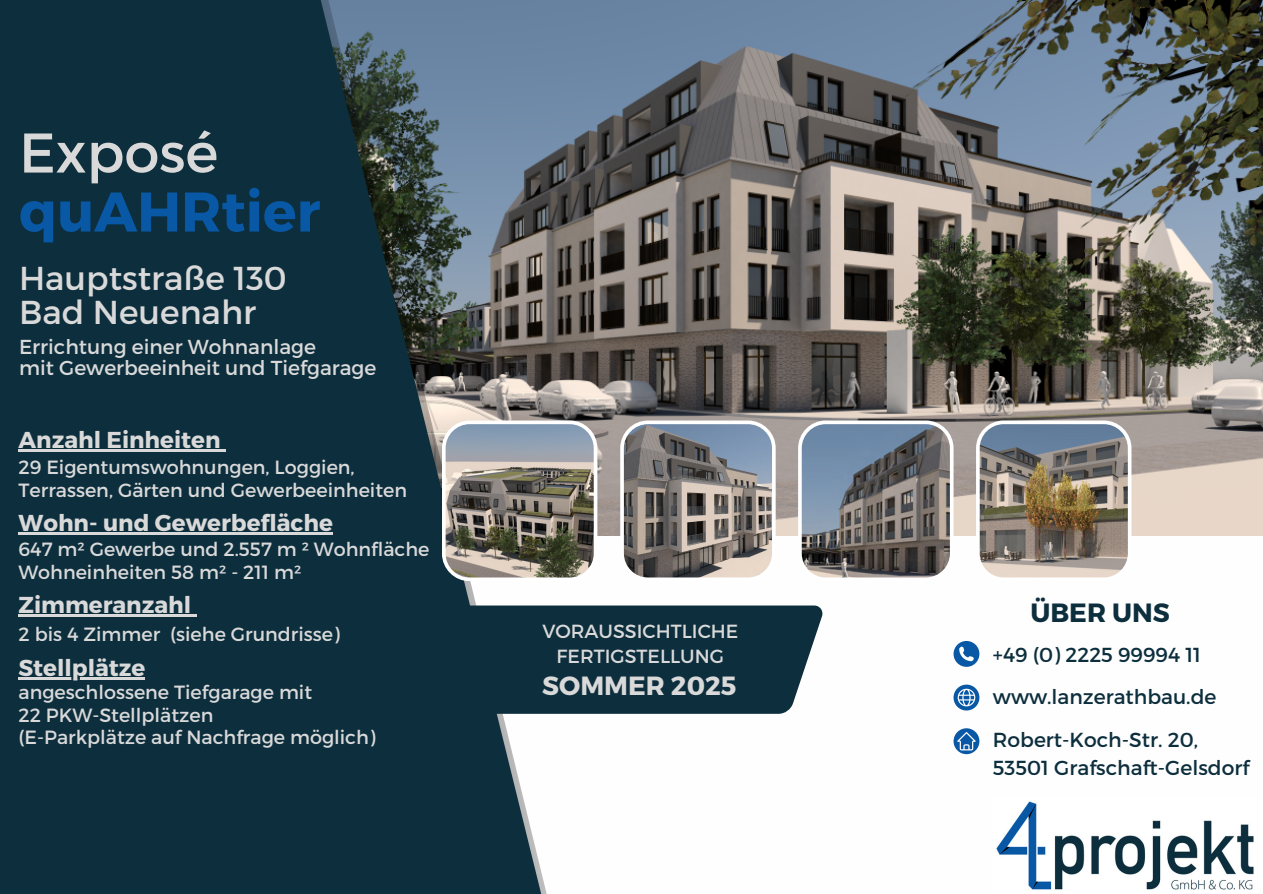
<style>
.page{position:relative;width:1263px;height:894px;background:#fff}
.page>*{position:absolute;margin:0;border:0;box-sizing:border-box;transform-origin:0 0}
.t1{font:700 55.8px "Montserrat";color:#0958a5}
.t2{font:55.8px "Montserrat";color:#d9d9d9}
.t3{font:33.15px/34.2px "Montserrat";color:#d9d9d9}
.t4{font:700 26.4px "Montserrat";color:#0c2e3d}
.t5{font:700 26.25px "Montserrat";color:#d9d9d9}
.t6{font:700 22.95px "Montserrat";color:#d9d9d9}
.t7{font:20.25px/42.6px "Montserrat";color:#0c2e3d}
.t8{font:20.25px/21.3px "Montserrat";color:#d9d9d9}
.t9{font:19.05px/22.5px "Montserrat";color:#d9d9d9}
</style>
<div class="page">
<img style="left:595px;top:0;width:668px;height:535px">
<img style="left:541px;top:0;width:54px;height:893px">
<svg style="left:0;top:0;width:541px;height:893px;background:#1c3a48"></svg>
<div style="left:440px;top:605px;width:383px;height:108px;background:#0c2e3d"></div>
<svg style="left:442px;top:420px;width:155px;height:161px;background:#8b8a85"></svg>
<svg style="left:620px;top:420px;width:156px;height:158px;background:#878585"></svg>
<svg style="left:798px;top:420px;width:155px;height:158px;background:#75797f"></svg>
<svg style="left:953px;top:641px;width:26px;height:25px"></svg>
<svg style="left:953px;top:684px;width:26px;height:26px"></svg>
<svg style="left:953px;top:728px;width:26px;height:26px"></svg>
<img style="left:996px;top:801px;width:258px;height:89px">
<img style="left:976px;top:420px;width:155px;height:158px">
<hr style="left:19px;top:449px;width:202px;height:2px;background:#d9d9d9">
<hr style="left:19px;top:614px;width:172px;height:2px;background:#d9d9d9">
<svg style="left:191px;top:614px;width:6px;height:2px"></svg>
<hr style="left:19px;top:677px;width:126px;height:2px;background:#d9d9d9">
<hr style="left:19px;top:532px;width:314px;height:3px;background:#d9d9d9">
<h1 class="t2" style="left:19px;top:116px;width:201px">Exposé</h1>
<h1 class="t1" style="left:19px;top:175px;width:303px">quAHRtier</h1>
<h2 class="t3" style="left:19px;top:259px;width:269px">Hauptstraße 130<br>Bad Neuenahr</h2>
<p class="t8" style="left:19px;top:334px;width:359px">Errichtung einer Wohnanlage<br>mit Gewerbeeinheit und Tiefgarage</p>
<p class="t6" style="left:19px;top:424px;width:204px">Anzahl Einheiten</p>
<p class="t9" style="left:19px;top:455px;width:390px">29 Eigentumswohnungen, Loggien,<br>Terrassen, Gärten und Gewerbeeinheiten</p>
<p class="t6" style="left:19px;top:508px;width:316px">Wohn- und Gewerbefläche</p>
<p class="t9" style="left:19px;top:537px;width:412px">647 m² Gewerbe und 2.557 m ² Wohnfläche<br>Wohneinheiten 58 m² - 211 m²</p>
<p class="t6" style="left:19px;top:589px;width:174px">Zimmeranzahl</p>
<p class="t9" style="left:19px;top:622px;width:323px">2 bis 4 Zimmer (siehe Grundrisse)</p>
<p class="t9" style="left:542px;top:618px;width:198px">VORAUSSICHTLICHE</p>
<h3 class="t4" style="left:1030px;top:595px;width:141px">ÜBER UNS</h3>
<p class="t6" style="left:19px;top:652px;width:128px">Stellplätze</p>
<p class="t7" style="left:993px;top:632px;width:225px">+49 (0) 2225 99994 11 www.lanzerathbau.de<br>Robert-Koch-Str. 20,</p>
<p class="t7" style="left:993px;top:745px;width:258px">53501 Grafschaft-Gelsdorf</p>
<p class="t9" style="left:557px;top:643px;width:169px">FERTIGSTELLUNG</p>
<h3 class="t5" style="left:542px;top:668px;width:196px">SOMMER 2025</h3>
<p class="t9" style="left:19px;top:680px;width:358px">angeschlossene Tiefgarage mit<br>22 PKW-Stellplätzen<br>(E-Parkplätze auf Nachfrage möglich)</p>
</div>
